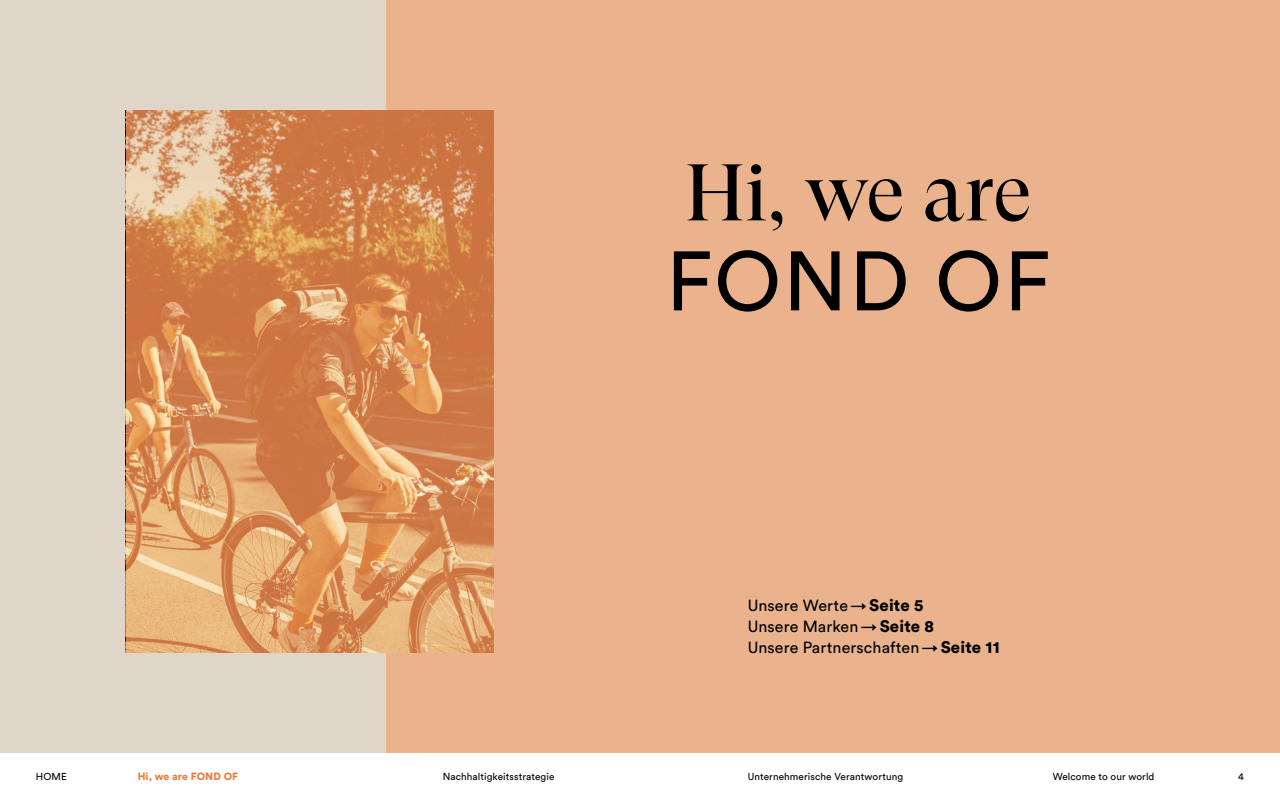
<style>
.page{position:relative;width:1280px;height:800px;background:#fff}
.page>*{position:absolute;margin:0;border:0;box-sizing:border-box;transform-origin:0 0}
.t1{font:83.2px "Circular Pro";letter-spacing:.03em;color:#000}
.t2{font:80px "GT Super Display";color:#000}
.t3{font:16px/21px "Circular Pro";letter-spacing:.01em;color:#000}
.t4{font:900 10.4px "Circular Pro";letter-spacing:.01em;color:#eb7b3b}
.t5{font:10px "Circular Pro";letter-spacing:.01em;color:#000}
.s1{font-weight:900;font-size:16.6px}
</style>
<div class="page">
<div style="left:310px;top:0;width:970px;height:800px;background:#eab28d"></div>
<div style="left:0;top:0;width:386px;height:800px;background:#e0d5c9"></div>
<svg style="left:126px;top:110px;width:368px;height:543px"></svg>
<div style="left:0;top:753px;width:1280px;height:47px;background:#fff"></div>
<h2 class="t2" style="left:685px;top:151px;width:348px">Hi, we are</h2>
<h1 class="t1" style="left:666px;top:225px;width:385px">FOND OF</h1>
<h3 class="t3" style="left:748px;top:594px;width:253px">Unsere Werte→<span class="s1">Seite 5<br></span>Unsere Marken→<span class="s1">Seite 8<br></span>Unsere Partnerschaften→<span class="s1">Seite 11</span></h3>
<p class="t5" style="left:36px;top:770px;width:32px">HOME</p>
<p class="t4" style="left:138px;top:769px;width:102px">Hi, we are FOND OF</p>
<p class="t5" style="left:443px;top:770px;width:113px">Nachhaltigkeitsstrategie</p>
<p class="t5" style="left:748px;top:770px;width:157px">Unternehmerische Verantwortung</p>
<p class="t5" style="left:1053px;top:770px;width:103px">Welcome to our world</p>
<p class="t5" style="left:1238px;top:770px;width:7px">4</p>
</div>
